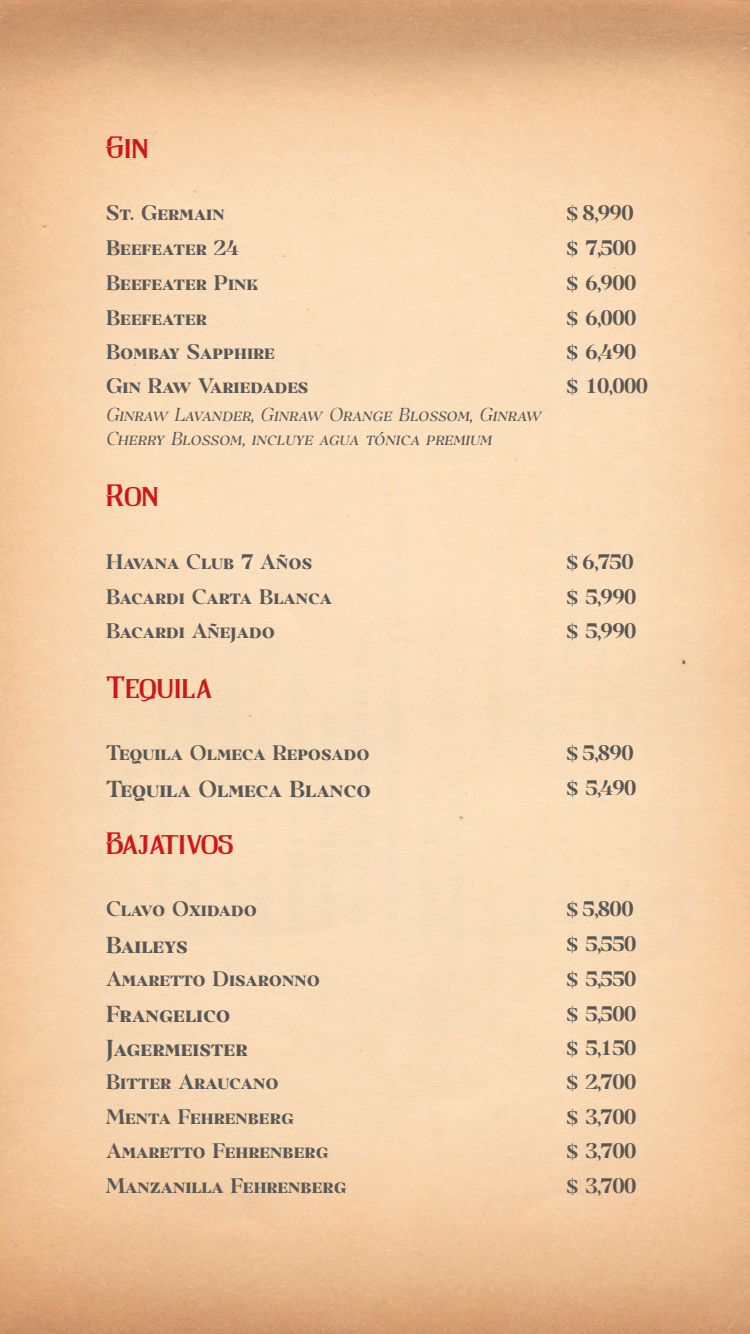
<style>
.page{position:relative;width:750px;height:1334px;background:#fff}
.page>*{position:absolute;margin:0;border:0;box-sizing:border-box;transform-origin:0 0}
.TITULOS{font:27px "False Widow";color:#cd1719}
.NOMBRES_DE_COMIDA_TRAGO{font:700 21.6px "Eirlys Small Caps";color:#575756}
.NOMBRES_DE_COMIDA_TRAGO-2{font:700 21.6px "Eirlys Small Caps";color:#585857}
.NOMBRES_DE_COMIDA_TRAGO-3{font:700 19.6px "Eirlys Small Caps";color:#585857}
.PRECIOS{font:700 19.6px "Eirlys Small Caps";letter-spacing:-.03em;color:#585756}
.Paragraph_Style_2{font:italic 17.5px/23.8px "Eirlys Small Caps";color:#575756}
.s1{color:#585857}
</style>
<div class="page">
<img style="left:0;top:0;width:750px;height:1334px">
<p class="TITULOS" style="left:106px;top:130px;width:44px">Gin</p>
<p class="NOMBRES_DE_COMIDA_TRAGO-3" style="left:106px;top:200px;width:120px">St. Germain</p>
<p class="PRECIOS" style="left:566px;top:200px;width:69px"><span class="s1">$</span> 8,990</p>
<p class="NOMBRES_DE_COMIDA_TRAGO-3" style="left:106px;top:235px;width:134px">Beefeater 24</p>
<p class="PRECIOS" style="left:566px;top:235px;width:72px"><span class="s1">$</span> 7,500</p>
<p class="NOMBRES_DE_COMIDA_TRAGO-3" style="left:106px;top:269px;width:154px">Beefeater Pink</p>
<p class="PRECIOS" style="left:566px;top:269px;width:72px"><span class="s1">$</span> 6,900</p>
<p class="NOMBRES_DE_COMIDA_TRAGO-3" style="left:106px;top:304px;width:103px">Beefeater</p>
<p class="PRECIOS" style="left:566px;top:304px;width:72px"><span class="s1">$</span> 6,000</p>
<p class="NOMBRES_DE_COMIDA_TRAGO-3" style="left:106px;top:339px;width:170px">Bombay Sapphire</p>
<p class="PRECIOS" style="left:566px;top:339px;width:72px"><span class="s1">$</span> 6,490</p>
<p class="NOMBRES_DE_COMIDA_TRAGO-3" style="left:106px;top:373px;width:204px">Gin Raw Variedades</p>
<p class="Paragraph_Style_2" style="left:106px;top:403px;width:437px">Ginraw Lavander, Ginraw Orange Blossom, Ginraw<br>Cherry Blossom, incluye agua tónica premium</p>
<p class="TITULOS" style="left:106px;top:479px;width:54px">Ron</p>
<p class="PRECIOS" style="left:566px;top:373px;width:84px"><span class="s1">$</span> 10,000</p>
<p class="NOMBRES_DE_COMIDA_TRAGO-3" style="left:106px;top:549px;width:208px">Havana Club 7 Años</p>
<p class="PRECIOS" style="left:566px;top:549px;width:69px"><span class="s1">$</span> 6,750</p>
<p class="NOMBRES_DE_COMIDA_TRAGO-3" style="left:106px;top:584px;width:228px">Bacardi Carta Blanca</p>
<p class="PRECIOS" style="left:566px;top:584px;width:72px"><span class="s1">$</span> 5,990</p>
<p class="NOMBRES_DE_COMIDA_TRAGO-3" style="left:106px;top:618px;width:170px">Bacardi Añejado</p>
<p class="PRECIOS" style="left:566px;top:618px;width:72px"><span class="s1">$</span> 5,990</p>
<p class="TITULOS" style="left:106px;top:670px;width:109px">Tequila</p>
<p class="NOMBRES_DE_COMIDA_TRAGO-3" style="left:106px;top:740px;width:265px">Tequila Olmeca Reposado</p>
<p class="PRECIOS" style="left:566px;top:740px;width:69px"><span class="s1">$</span> 5,890</p>
<p class="NOMBRES_DE_COMIDA_TRAGO-2" style="left:106px;top:775px;width:267px">Tequila Olmeca Blanco</p>
<p class="PRECIOS" style="left:566px;top:775px;width:72px"><span class="s1">$</span> 5,490</p>
<p class="TITULOS" style="left:106px;top:826px;width:129px">Bajativos</p>
<p class="NOMBRES_DE_COMIDA_TRAGO-3" style="left:106px;top:896px;width:153px">Clavo Oxidado</p>
<p class="PRECIOS" style="left:566px;top:896px;width:69px"><span class="s1">$</span> 5,800</p>
<p class="NOMBRES_DE_COMIDA_TRAGO" style="left:106px;top:931px;width:83px">Baileys</p>
<p class="PRECIOS" style="left:566px;top:931px;width:72px"><span class="s1">$</span> 5,550</p>
<p class="NOMBRES_DE_COMIDA_TRAGO-3" style="left:106px;top:966px;width:215px">Amaretto Disaronno</p>
<p class="PRECIOS" style="left:566px;top:966px;width:72px"><span class="s1">$</span> 5,550</p>
<p class="NOMBRES_DE_COMIDA_TRAGO" style="left:106px;top:1000px;width:126px">Frangelico</p>
<p class="NOMBRES_DE_COMIDA_TRAGO" style="left:106px;top:1034px;width:143px">Jagermeister</p>
<p class="PRECIOS" style="left:566px;top:1001px;width:72px"><span class="s1">$</span> 5,500</p>
<p class="PRECIOS" style="left:566px;top:1035px;width:72px"><span class="s1">$</span> 5,150</p>
<p class="NOMBRES_DE_COMIDA_TRAGO-3" style="left:106px;top:1068px;width:174px">Bitter Araucano</p>
<p class="PRECIOS" style="left:566px;top:1068px;width:72px"><span class="s1">$</span> 2,700</p>
<p class="NOMBRES_DE_COMIDA_TRAGO-3" style="left:106px;top:1103px;width:189px">Menta Fehrenberg</p>
<p class="PRECIOS" style="left:566px;top:1103px;width:72px"><span class="s1">$</span> 3,700</p>
<p class="NOMBRES_DE_COMIDA_TRAGO-3" style="left:106px;top:1138px;width:224px">Amaretto Fehrenberg</p>
<p class="PRECIOS" style="left:566px;top:1138px;width:72px"><span class="s1">$</span> 3,700</p>
<p class="NOMBRES_DE_COMIDA_TRAGO-3" style="left:106px;top:1173px;width:242px">Manzanilla Fehrenberg</p>
<p class="PRECIOS" style="left:566px;top:1173px;width:72px"><span class="s1">$</span> 3,700</p>
</div>
